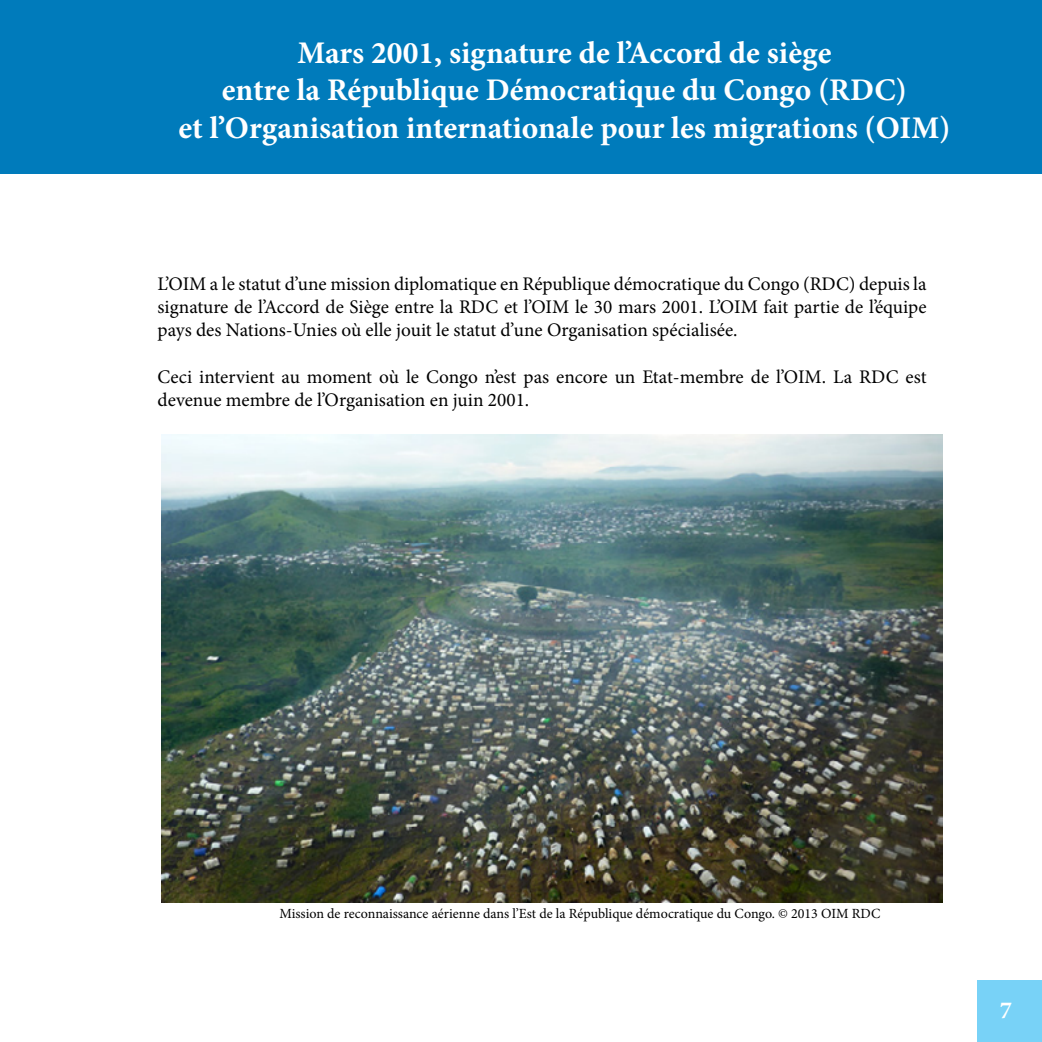
<style>
.page{position:relative;width:1042px;height:1042px;background:#fff}
.page>*{position:absolute;margin:0;border:0;box-sizing:border-box;transform-origin:0 0}
.t1{font:700 31.5px/37.8px "Minion Pro";color:#fff;text-align:center}
.t2{font:700 24.5px "Minion Pro";color:#fff}
.t3{font:19.25px/23.1px "Minion Pro";color:#000;text-align:justify}
.t4{font:14px "Minion Pro";color:#000}
</style>
<div class="page">
<div style="left:977px;top:980px;width:65px;height:62px;background:#78d2f7"></div>
<img style="left:161px;top:435px;width:782px;height:467px">
<div style="left:0;top:0;width:1042px;height:174px;background:#007bbb"></div>
<h1 class="t1" style="left:178px;top:33px;width:773px">Mars 2001, signature de l’Accord de siège<br>entre la République Démocratique du Congo (RDC)<br>et l’Organisation internationale pour les migrations (OIM)</h1>
<p class="t3" style="left:158px;top:273px;width:770px">L’OIM a le statut d’une mission diplomatique en République démocratique du Congo (RDC) depuis la signature de l’Accord de Siège entre la RDC et l’OIM le 30 mars 2001. L’OIM fait partie de l’équipe pays des Nations-Unies où elle jouit le statut d’une Organisation spécialisée.</p>
<p class="t3" style="left:158px;top:365px;width:770px">Ceci intervient au moment où le Congo n’est pas encore un Etat-membre de l’OIM. La RDC est devenue membre de l’Organisation en juin 2001.</p>
<p class="t4" style="left:279px;top:904px;width:602px">Mission de reconnaissance aérienne dans l’Est de la République démocratique du Congo. © 2013 OIM RDC</p>
<p class="t2" style="left:1000px;top:992px;width:14px">7</p>
</div>
